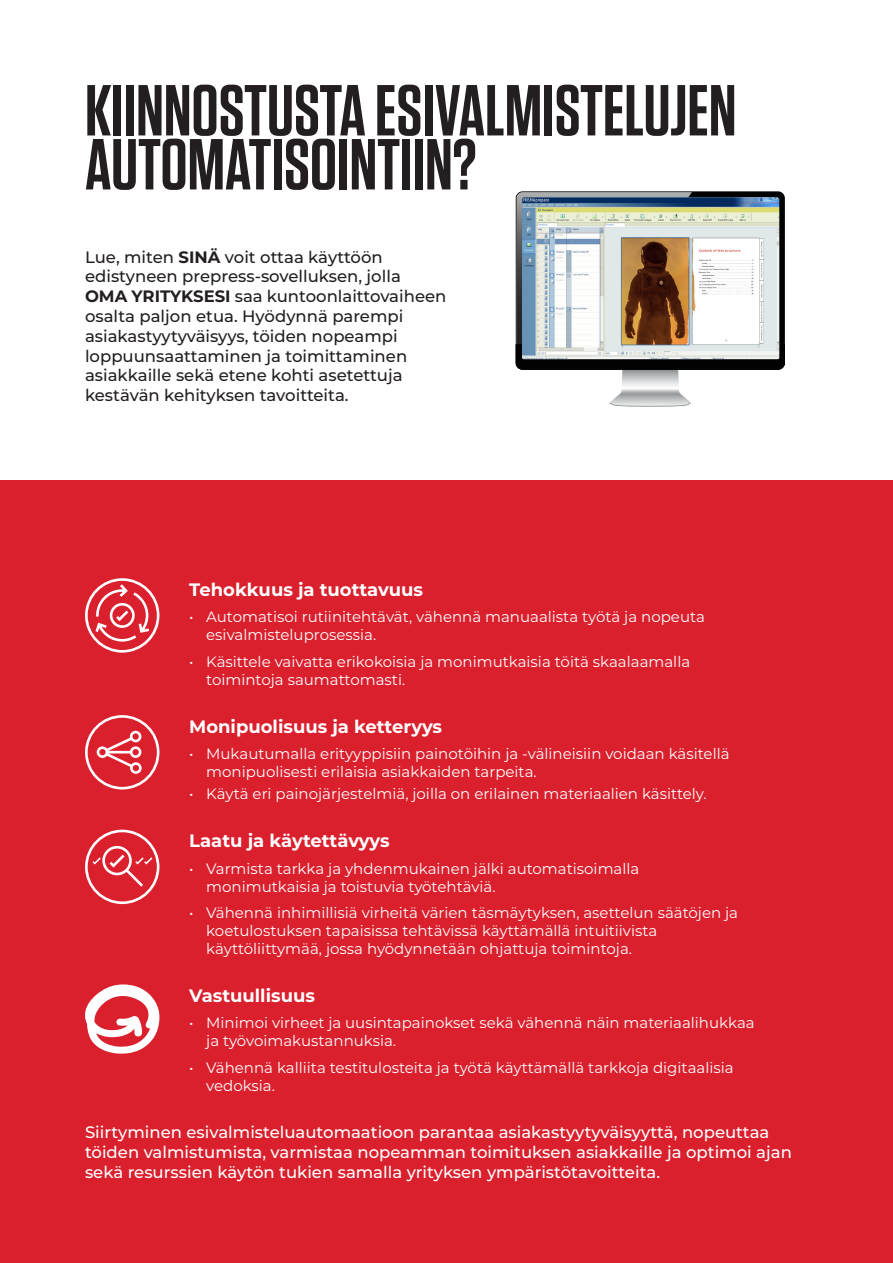
<style>
.page{position:relative;width:893px;height:1263px;background:#fff}
.page>*{position:absolute;margin:0;border:0;box-sizing:border-box;transform-origin:0 0}
.page_headings{font:72px/54px "Tungsten Reveal";color:#231f20}
.Subtitle{font:700 18px "Montserrat";color:#fff}
.standfirst{font:500 16.5px/19.8px "Montserrat";color:#231f20}
.standfirst-2{font:500 16.5px/19.8px "Montserrat";color:#fff}
.t1{font:15px/18px "Montserrat";color:#fff}
.s1{font-weight:700}
</style>
<div class="page">
<div style="left:0;top:480px;width:893px;height:783px;background:#da202d"></div>
<svg style="left:516px;top:192px;width:269px;height:215px"></svg>
<svg style="left:85px;top:578px;width:74px;height:75px"></svg>
<svg style="left:85px;top:830px;width:74px;height:74px"></svg>
<svg style="left:85px;top:715px;width:74px;height:74px"></svg>
<img style="left:522px;top:197px;width:257px;height:162px">
<svg style="left:85px;top:984px;width:74px;height:70px"></svg>
<p class="page_headings" style="left:85px;top:87px;width:653px">KIINNOSTUSTA ESIVALMISTELUJEN<br>AUTOMATISOINTIIN?</p>
<p class="standfirst" style="left:85px;top:246px;width:363px">Lue, miten <span class="s1">SINÄ</span> voit ottaa käyttöön edistyneen prepress-sovelluksen, jolla <span class="s1">OMA YRITYKSESI</span> saa kuntoonlaittovaiheen osalta paljon etua. Hyödynnä parempi asiakastyytyväisyys, töiden nopeampi loppuunsaattaminen ja toimittaminen asiakkaille sekä etene kohti asetettuja kestävän kehityksen tavoitteita.</p>
<p class="Subtitle" style="left:189px;top:576px;width:235px">Tehokkuus ja tuottavuus</p>
<p class="t1" style="left:206px;top:607px;width:500px;text-indent:-17px">• Automatisoi rutiinitehtävät, vähennä manuaalista työtä ja nopeuta esivalmisteluprosessia.</p>
<p class="t1" style="left:206px;top:652px;width:485px;text-indent:-17px">• Käsittele vaivatta erikokoisia ja monimutkaisia töitä skaalaamalla toimintoja saumattomasti.</p>
<p class="Subtitle" style="left:189px;top:713px;width:254px">Monipuolisuus ja ketteryys</p>
<p class="t1" style="left:206px;top:744px;width:525px;text-indent:-17px">• Mukautumalla erityyppisiin painotöihin ja -välineisiin voidaan käsitellä monipuolisesti erilaisia asiakkaiden tarpeita.</p>
<p class="t1" style="left:189px;top:784px;width:519px">• Käytä eri painojärjestelmiä, joilla on erilainen materiaalien käsittely.</p>
<p class="Subtitle" style="left:189px;top:828px;width:202px">Laatu ja käytettävyys</p>
<p class="t1" style="left:206px;top:859px;width:435px;text-indent:-17px">• Varmista tarkka ja yhdenmukainen jälki automatisoimalla monimutkaisia ja toistuvia työtehtäviä.</p>
<p class="t1" style="left:206px;top:903px;width:533px;text-indent:-17px">• Vähennä inhimillisiä virheitä värien täsmäytyksen, asettelun säätöjen ja koetulostuksen tapaisissa tehtävissä käyttämällä intuitiivista käyttöliittymää, jossa hyödynnetään ohjattuja toimintoja.</p>
<p class="Subtitle" style="left:189px;top:982px;width:127px">Vastuullisuus</p>
<p class="t1" style="left:206px;top:1013px;width:550px;text-indent:-17px">• Minimoi virheet ja uusintapainokset sekä vähennä näin materiaalihukkaa ja työvoimakustannuksia.</p>
<p class="t1" style="left:206px;top:1058px;width:529px;text-indent:-17px">• Vähennä kalliita testitulosteita ja työtä käyttämällä tarkkoja digitaalisia vedoksia.</p>
<p class="standfirst-2" style="left:85px;top:1121px;width:708px">Siirtyminen esivalmisteluautomaatioon parantaa asiakastyytyväisyyttä, nopeuttaa töiden valmistumista, varmistaa nopeamman toimituksen asiakkaille ja optimoi ajan sekä resurssien käytön tukien samalla yrityksen ympäristötavoitteita.</p>
</div>
